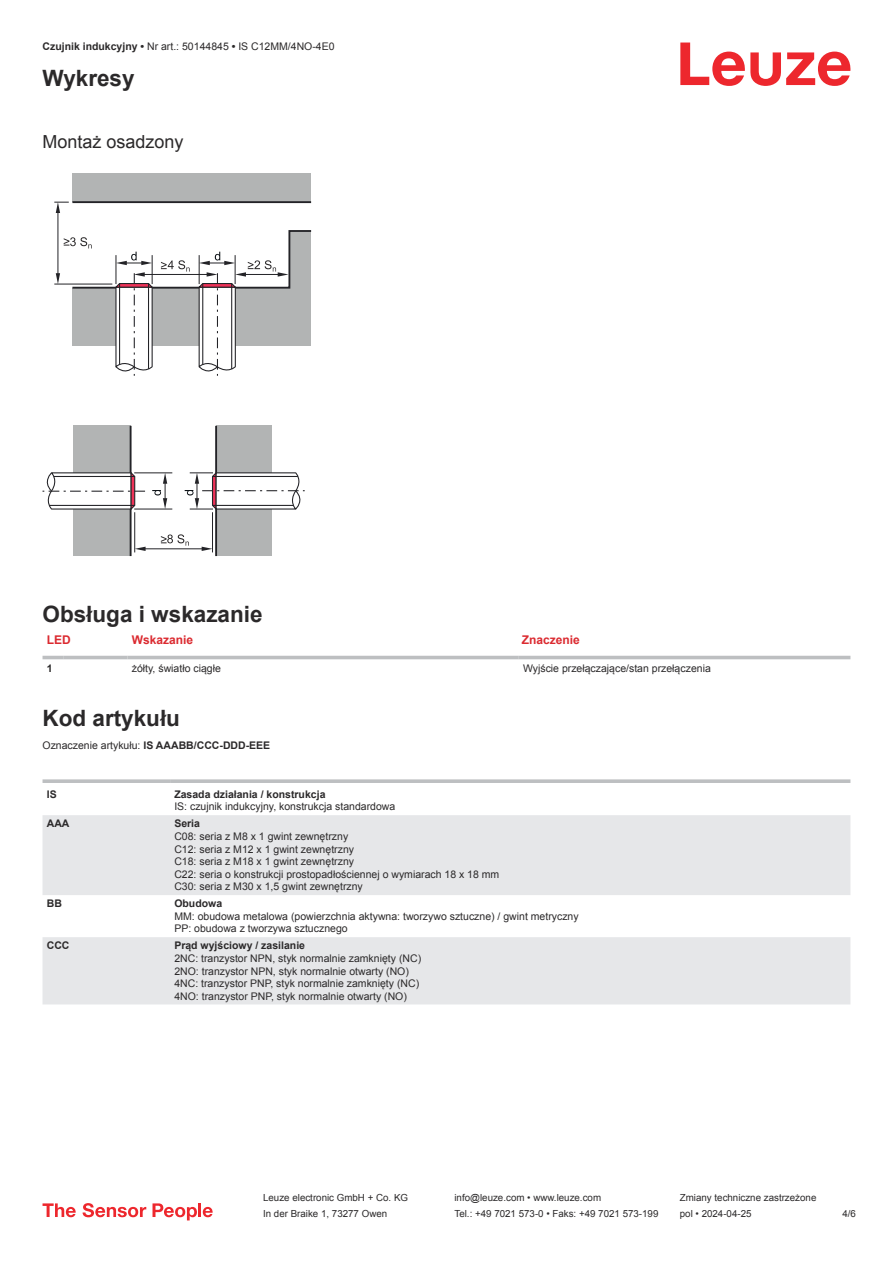
<style>
.page{position:relative;width:893px;height:1263px;background:#fff}
.page>*{position:absolute;margin:0;border:0;box-sizing:border-box;transform-origin:0 0}
.t1{font:700 22.5px "Arial";color:#2b292a}
.t2{font:18px "Arial";color:#2b292a}
.t3{font:700 12px "Arial";color:#db2a30}
.t4{font:10.5px/12.6px "Arial";color:#2b292a}
.t5{font:700 10.5px "Arial";color:#2b292a}
.t6{font:9.75px "Arial";color:#2b292a}
.s1{font-weight:700}
</style>
<div class="page">
<svg style="left:680px;top:43px;width:170px;height:43px"></svg>
<div style="left:43px;top:655px;width:807px;height:5px;background:#ececed"></div>
<hr style="left:43px;top:656px;width:21px;height:3px;background:#bdbfc1">
<hr style="left:64px;top:656px;width:64px;height:3px;background:#bdbfc1">
<hr style="left:128px;top:656px;width:391px;height:3px;background:#bdbfc1">
<hr style="left:519px;top:656px;width:331px;height:3px;background:#bdbfc1">
<svg style="left:43px;top:815px;width:807px;height:189px;fill:#e6e7e9"></svg>
<svg style="left:43px;top:779px;width:127px;height:4px"></svg>
<svg style="left:170px;top:779px;width:680px;height:4px;background:#c3c5c7"></svg>
<svg style="left:43px;top:1203px;width:33px;height:14px"></svg>
<svg style="left:83px;top:1203px;width:63px;height:14px"></svg>
<svg style="left:153px;top:1203px;width:44px;height:17px"></svg>
<hr style="left:198px;top:1203px;width:3px;height:14px;background:#ed272d">
<svg style="left:203px;top:1207px;width:10px;height:10px"></svg>
<div style="left:72px;top:173px;width:239px;height:29px;background:#b2b4b4"></div>
<hr style="left:72px;top:201px;width:239px;height:2px;background:#232327">
<hr style="left:58px;top:212px;width:1px;height:62px;background:#232327">
<hr style="left:54px;top:284px;width:58px;height:1px;background:#232327">
<svg style="left:54px;top:202px;width:15px;height:11px"></svg>
<div style="left:216px;top:426px;width:55px;height:130px;background:#b2b4b4"></div>
<hr style="left:215px;top:426px;width:2px;height:130px;background:#232327">
<div style="left:73px;top:426px;width:58px;height:130px;background:#b2b4b4"></div>
<hr style="left:130px;top:426px;width:2px;height:130px;background:#232327">
<svg style="left:43px;top:470px;width:102px;height:40px"></svg>
<svg style="left:185px;top:471px;width:120px;height:41px"></svg>
<hr style="left:142px;top:548px;width:63px;height:1px;background:#232327">
<hr style="left:212px;top:512px;width:1px;height:40px;background:#232327">
<hr style="left:134px;top:512px;width:1px;height:40px;background:#232327">
<svg style="left:202px;top:547px;width:10px;height:4px"></svg>
<svg style="left:135px;top:547px;width:11px;height:4px"></svg>
<hr style="left:134px;top:509px;width:38px;height:1px;background:#232327">
<hr style="left:134px;top:472px;width:38px;height:1px;background:#232327">
<svg style="left:152px;top:473px;width:15px;height:36px"></svg>
<svg style="left:56px;top:229px;width:256px;height:147px"></svg>
<svg style="left:161px;top:534px;width:28px;height:12px"></svg>
<p class="t4" style="left:43px;top:41px;width:294px"><span class="s1">Czujnik indukcyjny •</span> Nr art.: 50144845 <span class="s1">•</span> IS C12MM/4NO-4E0</p>
<h1 class="t1" style="left:43px;top:69px;width:94px">Wykresy</h1>
<h2 class="t2" style="left:43px;top:129px;width:143px">Montaż osadzony</h2>
<h1 class="t1" style="left:43px;top:598px;width:222px">Obsługa i wskazanie</h1>
<p class="t3" style="left:47px;top:635px;width:25px">LED</p>
<p class="t3" style="left:132px;top:635px;width:63px">Wskazanie</p>
<p class="t3" style="left:522px;top:635px;width:60px">Znaczenie</p>
<p class="t5" style="left:47px;top:660px;width:7px">1</p>
<p class="t4" style="left:132px;top:661px;width:91px">żółty, światło ciągłe</p>
<p class="t4" style="left:523px;top:661px;width:189px">Wyjście przełączające/stan przełączenia</p>
<h1 class="t1" style="left:43px;top:703px;width:139px">Kod artykułu</h1>
<p class="t4" style="left:43px;top:739px;width:229px">Oznaczenie artykułu: <span class="s1">IS AAABB/CCC-DDD-EEE</span></p>
<p class="t5" style="left:47px;top:790px;width:11px">IS</p>
<p class="t5" style="left:174px;top:787px;width:153px">Zasada działania / konstrukcja</p>
<p class="t4" style="left:174px;top:800px;width:222px">IS: czujnik indukcyjny, konstrukcja standardowa</p>
<p class="t5" style="left:47px;top:819px;width:24px">AAA</p>
<p class="t5" style="left:174px;top:819px;width:27px">Seria</p>
<p class="t4" style="left:174px;top:830px;width:327px">C08: seria z M8 x 1 gwint zewnętrzny<br>C12: seria z M12 x 1 gwint zewnętrzny<br>C18: seria z M18 x 1 gwint zewnętrzny<br>C22: seria o konstrukcji prostopadłościennej o wymiarach 18 x 18 mm C30: seria z M30 x 1,5 gwint zewnętrzny</p>
<p class="t5" style="left:47px;top:899px;width:17px">BB</p>
<p class="t5" style="left:174px;top:896px;width:49px">Obudowa</p>
<p class="t4" style="left:174px;top:910px;width:406px">MM: obudowa metalowa (powierzchnia aktywna: tworzywo sztuczne) / gwint metryczny<br>PP: obudowa z tworzywa sztucznego</p>
<p class="t5" style="left:47px;top:941px;width:24px">CCC</p>
<p class="t5" style="left:174px;top:938px;width:132px">Prąd wyjściowy / zasilanie</p>
<p class="t4" style="left:174px;top:952px;width:248px">2NC: tranzystor NPN, styk normalnie zamknięty (NC)<br>2NO: tranzystor NPN, styk normalnie otwarty (NO)<br>4NC: tranzystor PNP, styk normalnie zamknięty (NC)<br>4NO: tranzystor PNP, styk normalnie otwarty (NO)</p>
<p class="t6" style="left:263px;top:1191px;width:146px">Leuze electronic GmbH + Co. KG</p>
<p class="t6" style="left:454px;top:1191px;width:148px">info@leuze.com • www.leuze.com</p>
<p class="t6" style="left:680px;top:1191px;width:138px">Zmiany techniczne zastrzeżone</p>
<p class="t6" style="left:263px;top:1210px;width:126px">In der Braike 1, 73277 Owen</p>
<p class="t6" style="left:454px;top:1207px;width:205px">Tel.: +49 7021 573-0 • Faks: +49 7021 573-199</p>
<p class="t6" style="left:680px;top:1207px;width:73px">pol • 2024-04-25</p>
<p class="t6" style="left:842px;top:1210px;width:15px">4 /6</p>
</div>
